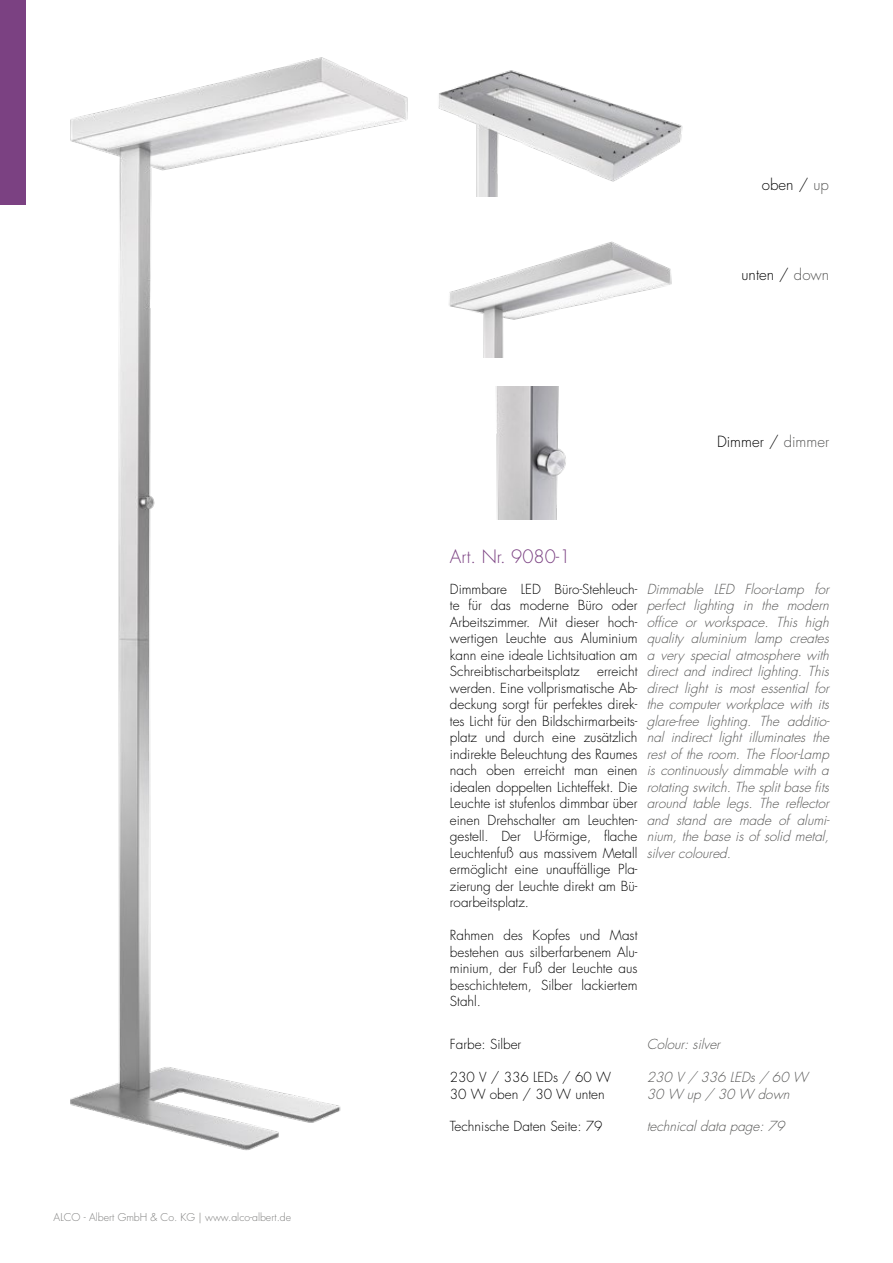
<style>
.page{position:relative;width:893px;height:1263px;background:#fff}
.page>*{position:absolute;margin:0;border:0;box-sizing:border-box;transform-origin:0 0}
.t1{font:300 18px "Futura Std";color:#7b4182}
.t2{font:300 15px "Futura Std";color:#000}
.t3{font:300 13.5px/16.5px "Futura Std";color:#000;text-align:justify}
.t4{font:italic 300 13.5px/16.5px "Futura Std";color:#575756}
.t5{font:300 10.5px "Futura Std";color:#7e7e7d}
.s1{color:#575756}
</style>
<div class="page">
<div style="left:0;top:0;width:26px;height:204px;background:#7b4182"></div>
<img style="left:70px;top:57px;width:338px;height:1094px">
<img style="left:496px;top:387px;width:70px;height:132px">
<img style="left:449px;top:241px;width:223px;height:117px">
<img style="left:438px;top:70px;width:245px;height:126px">
<p class="t5" style="left:54px;top:1211px;width:239px">ALCO - Albert GmbH &amp; Co. KG | www.alco-albert.de</p>
<p class="t2" style="left:762px;top:175px;width:68px">oben / <span class="s1">up</span></p>
<p class="t2" style="left:742px;top:265px;width:89px">unten / <span class="s1">down</span></p>
<p class="t2" style="left:717px;top:432px;width:114px">Dimmer / <span class="s1">dimmer</span></p>
<h1 class="t1" style="left:450px;top:546px;width:122px">Art. Nr. 9080-1</h1>
<p class="t3" style="left:450px;top:581px;width:189px">Dimmbare LED Büro-Stehleuch&shy;te für das moderne Büro oder Arbeitszimmer. Mit dieser hoch&shy;wertigen Leuchte aus Aluminium kann eine ideale Lichtsituation am Schreibtischarbeitsplatz</p>
<p class="t3" style="left:450px;top:663px;width:189px;text-indent:147px">erreicht werden. Eine vollprismatische Ab&shy;deckung sorgt für perfektes direk&shy;tes Licht für den Bildschirmarbeits&shy;platz und durch eine zusätzlich indirekte Beleuchtung des Raumes nach oben erreicht man einen idealen doppelten Lichteffekt. Die Leuchte ist stufenlos dimmbar über einen Drehschalter am Leuchten&shy;gestell. Der U-förmige, flache Leuchtenfuß aus massivem Metall ermöglicht eine unauffällige Pla&shy;zierung der Leuchte direkt am Bü&shy;roarbeitsplatz.</p>
<p class="t3" style="left:450px;top:927px;width:189px">Rahmen des Kopfes und Mast bestehen aus silberfarbenem Alu&shy;minium, der Fuß der Leuchte aus beschichtetem, Silber lackiertem Stahl.</p>
<p class="t3" style="left:450px;top:1036px;width:73px">Farbe: Silber</p>
<p class="t3" style="left:450px;top:1069px;width:163px">230 V / 336 LEDs / 60 W<br>30 W oben / 30 W unten</p>
<p class="t3" style="left:450px;top:1119px;width:154px">Technische Daten Seite: 79</p>
<p class="t4" style="left:647px;top:581px;width:187px;text-align:justify">Dimmable LED Floor-Lamp for perfect lighting in the modern office or workspace. This high quality aluminium lamp creates a very special atmosphere with direct and indirect lighting. This direct light is most essential for the computer workplace with its glare-free lighting. The additio&shy;nal indirect light illuminates the rest of the room. The Floor-Lamp is continuously dimmable with a rotating switch.The splitbase fits around table legs. The reflector and stand are made of alumi&shy;nium, the base is of solid metal, silvercoloured.</p>
<p class="t4" style="left:647px;top:1036px;width:78px">Colour:silver</p>
<p class="t4" style="left:647px;top:1069px;width:166px">230 V / 336 LEDs/ 60 W<br>30 W up / 30 W down</p>
<p class="t4" style="left:647px;top:1119px;width:143px">technicaldata page:79</p>
</div>
